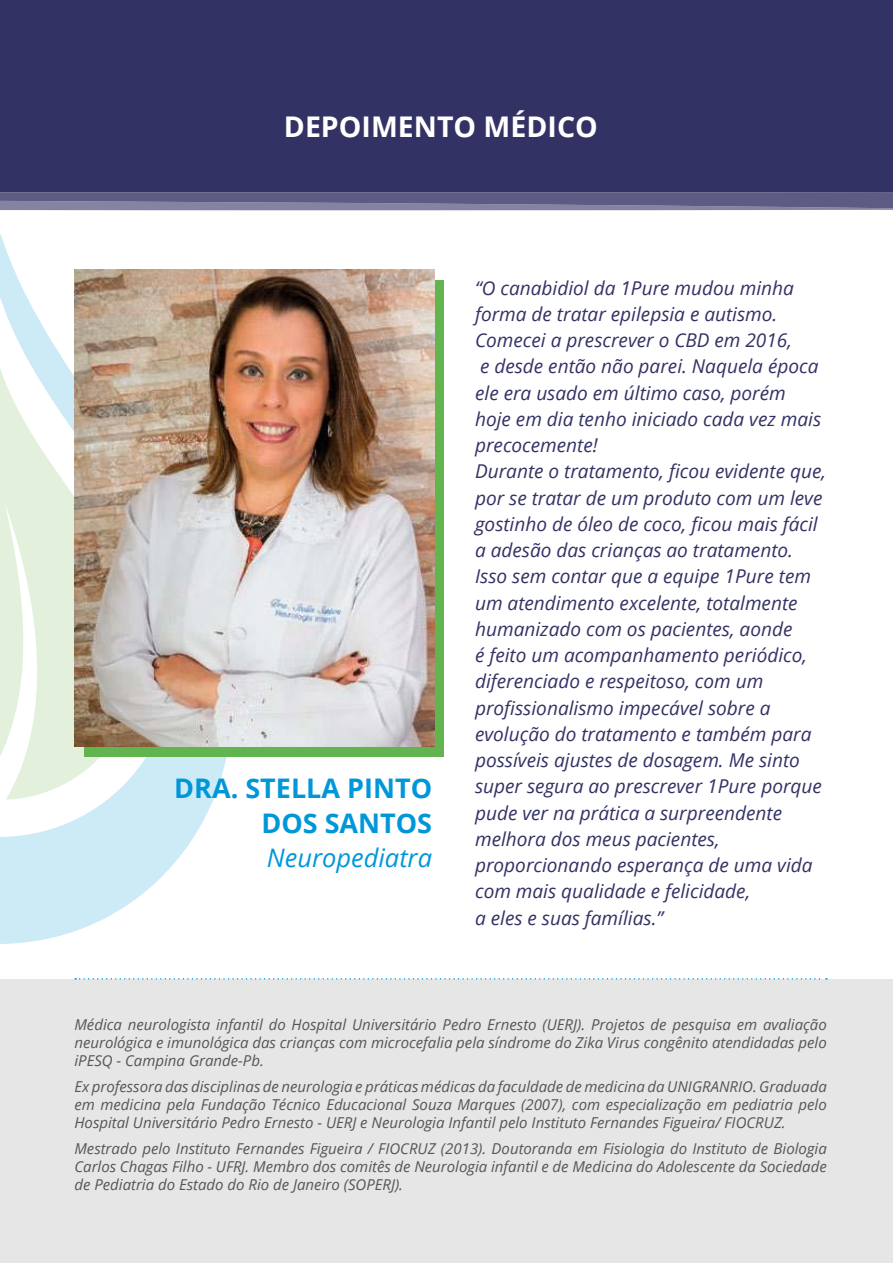
<style>
.page{position:relative;width:893px;height:1263px;background:#fff}
.page>*{position:absolute;margin:0;border:0;box-sizing:border-box;transform-origin:0 0}
.t1{font:700 28.5px "Open Sans";color:#fff}
.t2{font:700 27px/34.5px "Open Sans";color:#0097d8;text-align:right}
.t3{font:italic 25.5px "Open Sans";color:#0097d8}
.t4{font:italic 19.05px/26.2px "Open Sans";color:#333265}
.t5{font:italic 15px/18px "Open Sans";color:#575656;text-align:justify}
</style>
<div class="page">
<svg style="left:0;top:234px;width:233px;height:710px"></svg>
<svg style="left:0;top:366px;width:157px;height:434px;fill:#e2f0dc"></svg>
<div style="left:84px;top:280px;width:360px;height:476px;background:#62b44f"></div>
<div style="left:0;top:0;width:893px;height:192px;background:#333265"></div>
<svg style="left:0;top:192px;width:893px;height:18px;background:#6a6a8e"></svg>
<div style="left:0;top:979px;width:893px;height:284px;background:#e6e6e6"></div>
<hr style="left:401px;top:182px;width:91px;height:1px;background:#333265">
<img style="left:74px;top:270px;width:360px;height:476px">
<svg style="left:75px;top:978px;width:752px;height:1px"></svg>
<h1 class="t1" style="left:284px;top:115px;width:315px">DEPOIMENTO MÉDICO</h1>
<h2 class="t2" style="left:174px;top:774px;width:259px">DRA. STELLA PINTO<br>DOS SANTOS</h2>
<h3 class="t3" style="left:267px;top:848px;width:167px">Neuropediatra</h3>
<p class="t4" style="left:475px;top:276px;width:352px">“O canabidiol da 1Pure mudou minha forma de tratar epilepsia e autismo.<br>Comecei a prescrever o CBD em 2016,<br>e desde então não parei. Naquela época ele era usado em último caso, porém hoje em dia tenho iniciado cada vez mais precocemente!<br>Durante o tratamento, ficou evidente que, por se tratar de um produto com um leve gostinho de óleo de coco, ficou mais fácil a adesão das crianças ao tratamento.<br>Isso sem contar que a equipe 1Pure tem um atendimento excelente, totalmente humanizado com os pacientes, aonde<br>é feito um acompanhamento periódico, diferenciado e respeitoso, com um profissionalismo impecável sobre a evolução do tratamento e também para possíveis ajustes de dosagem. Me sinto super segura ao prescrever 1Pure porque pude ver na prática a surpreendente melhora dos meus pacientes, proporcionando esperança de uma vida com mais qualidade e felicidade,<br>a eles e suas famílias.”</p>
<p class="t5" style="left:74px;top:1015px;width:754px">Médica neurologista infantil do Hospital Universitário Pedro Ernesto (UERJ). Projetos de pesquisa em avaliação neurológica e imunológica das crianças com microcefalia pela síndrome do Zika Virus congênito atendidadas pelo iPESQ - Campina Grande-Pb.</p>
<p class="t5" style="left:74px;top:1077px;width:754px">Ex professora das disciplinas de neurologia e práticas médicas da faculdade de medicina da UNIGRANRIO. Graduada em medicina pela Fundação Técnico Educacional Souza Marques (2007), com especialização em pediatria pelo Hospital Universitário Pedro Ernesto - UERJ e Neurologia Infantil pelo Instituto Fernandes Figueira/ FIOCRUZ.</p>
<p class="t5" style="left:74px;top:1139px;width:754px">Mestrado pelo Instituto Fernandes Figueira / FIOCRUZ (2013). Doutoranda em Fisiologia do Instituto de Biologia Carlos Chagas Filho - UFRJ. Membro dos comitês de Neurologia infantil e de Medicina do Adolescente da Sociedade de Pediatria do Estado do Rio de Janeiro (SOPERJ).</p>
</div>
